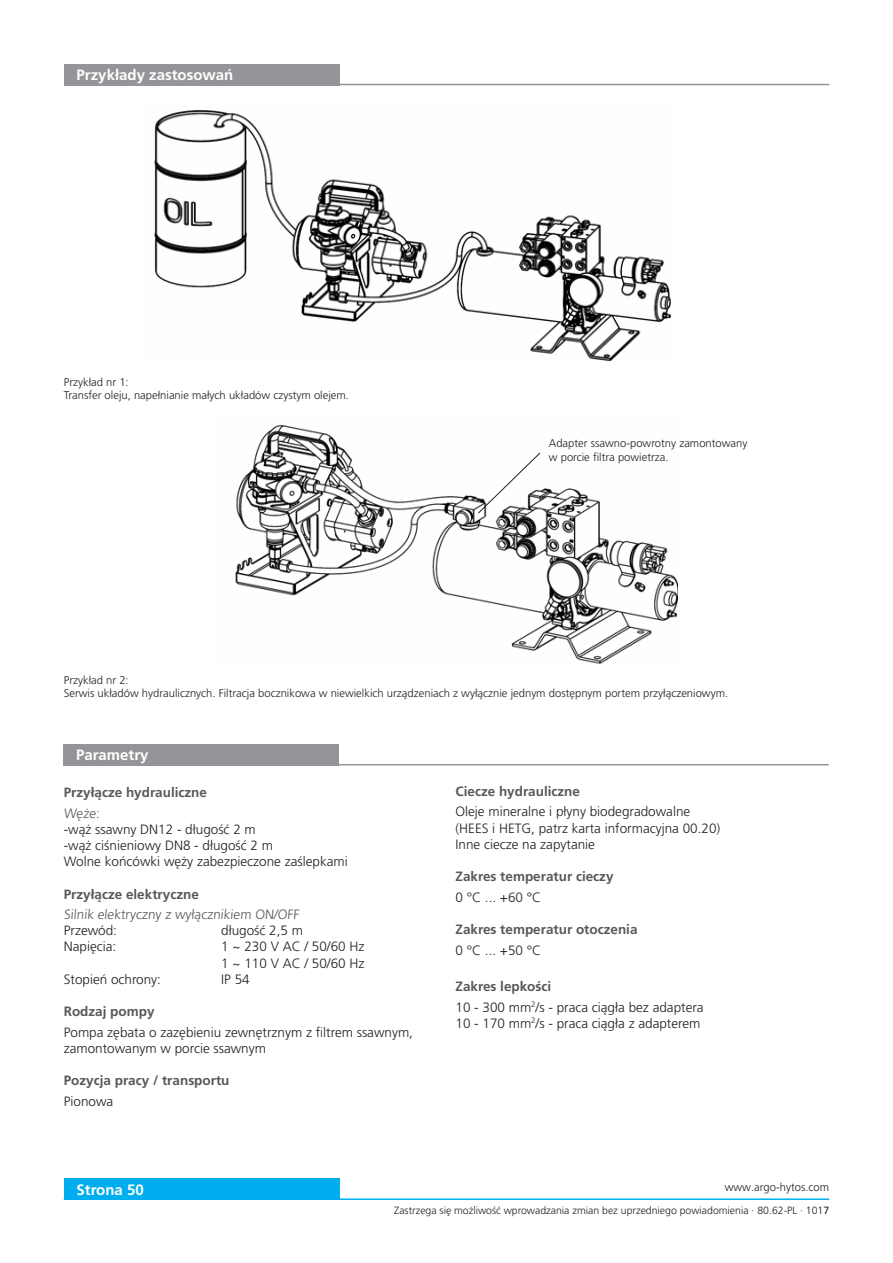
<style>
.page{position:relative;width:893px;height:1263px;background:#fff}
.page>*{position:absolute;margin:0;border:0;box-sizing:border-box;transform-origin:0 0}
._04_Headline_white{font:700 15px "Frutiger LT Pro";color:#fff}
._06_Copytext{font:300 13.5px/16.2px "Frutiger LT Pro";color:#231f20}
._05_Subline_Copytext{font:700 13.5px "Frutiger LT Pro";color:#57585a}
._10_Subline_Italic{font:300 13.5px "Frutiger LT Pro";color:#57585a}
._08_Legend{font:300 11.25px/13.5px "Frutiger LT Pro";color:#231f20}
.t1{font:300 10.5px "Frutiger LT Pro";color:#231f20}
.s1{font-family:"Frutiger Pl";font-weight:400}
</style>
<div class="page">
<div style="left:64px;top:1179px;width:276px;height:21px;background:#00aeef"></div>
<hr style="left:64px;top:1198px;width:765px;height:2px;background:#00aeef">
<div style="left:63px;top:744px;width:276px;height:21px;background:#939598"></div>
<hr style="left:63px;top:764px;width:766px;height:1px;background:#939598">
<div style="left:64px;top:64px;width:276px;height:21px;background:#939598"></div>
<hr style="left:64px;top:84px;width:765px;height:1px;background:#939598">
<img style="left:154px;top:110px;width:517px;height:251px">
<img style="left:235px;top:425px;width:442px;height:239px">
<svg style="left:477px;top:452px;width:64px;height:62px"></svg>
<p class="_04_Headline_white" style="left:77px;top:66px;width:158px">Przykłady zastosowań</p>
<p class="_08_Legend" style="left:64px;top:375px;width:67px">Przykład nr 1:</p>
<p class="_08_Legend" style="left:64px;top:389px;width:287px">Transfer oleju, napełnianie małych układów czystym olejem.</p>
<p class="_08_Legend" style="left:549px;top:437px;width:200px">Adapter ssawno-powrotny zamontowany w porcie filtra powietrza.</p>
<p class="_08_Legend" style="left:64px;top:673px;width:67px">Przykład nr 2:</p>
<p class="_08_Legend" style="left:64px;top:686px;width:666px">Serwis układów hydraulicznych. Filtracja bocznikowa w niewielkich urządzeniach z wyłącznie jednym dostępnym portem przyłączeniowym.</p>
<p class="_04_Headline_white" style="left:76px;top:746px;width:74px">Parametry</p>
<p class="_05_Subline_Copytext" style="left:64px;top:784px;width:145px">Przyłącze hydrauliczne</p>
<p class="_10_Subline_Italic" style="left:64px;top:805px;width:39px">Węże:</p>
<p class="_06_Copytext" style="left:64px;top:821px;width:194px">-wąż ssawny DN12 - długość 2 m</p>
<p class="_06_Copytext" style="left:64px;top:837px;width:211px">-wąż ciśnieniowy DN8 - długość 2 m</p>
<p class="_06_Copytext" style="left:64px;top:853px;width:286px">Wolne końcówki węży zabezpieczone zaślepkami</p>
<p class="_05_Subline_Copytext" style="left:64px;top:886px;width:137px">Przyłącze elektryczne</p>
<p class="_10_Subline_Italic" style="left:64px;top:906px;width:238px">Silnik elektryczny z wyłącznikiem ON/OFF</p>
<p class="_06_Copytext" style="left:64px;top:922px;width:55px">Przewód:</p>
<p class="_06_Copytext" style="left:221px;top:922px;width:83px">długość 2,5 m</p>
<p class="_06_Copytext" style="left:64px;top:939px;width:54px">Napięcia:</p>
<p class="_06_Copytext" style="left:221px;top:939px;width:145px">1 ~ 230 V AC / 50/60 Hz</p>
<p class="_06_Copytext" style="left:221px;top:955px;width:145px">1 ~ 110 V AC / 50/60 Hz</p>
<p class="_06_Copytext" style="left:64px;top:971px;width:99px">Stopień ochrony:</p>
<p class="_06_Copytext" style="left:221px;top:971px;width:30px">IP 54</p>
<p class="_05_Subline_Copytext" style="left:64px;top:1003px;width:92px">Rodzaj pompy</p>
<p class="_06_Copytext" style="left:64px;top:1024px;width:351px">Pompa zębata o zazębieniu zewnętrznym z filtrem ssawnym, zamontowanym w porcie ssawnym</p>
<p class="_05_Subline_Copytext" style="left:64px;top:1072px;width:167px">Pozycja pracy / transportu</p>
<p class="_06_Copytext" style="left:64px;top:1093px;width:51px">Pionowa</p>
<p class="_05_Subline_Copytext" style="left:455px;top:783px;width:126px">Ciecze hydrauliczne</p>
<p class="_06_Copytext" style="left:455px;top:804px;width:236px">Oleje mineralne i płyny biodegradowalne</p>
<p class="_06_Copytext" style="left:455px;top:820px;width:266px">(HEES i HETG, patrz karta informacyjna 00.20)</p>
<p class="_06_Copytext" style="left:455px;top:836px;width:141px">Inne ciecze na zapytanie</p>
<p class="_05_Subline_Copytext" style="left:455px;top:868px;width:160px">Zakres temperatur cieczy</p>
<p class="_06_Copytext" style="left:455px;top:889px;width:87px">0 °C ... +60 °C</p>
<p class="_05_Subline_Copytext" style="left:455px;top:921px;width:184px">Zakres temperatur otoczenia</p>
<p class="_06_Copytext" style="left:455px;top:942px;width:87px">0 °C ... +50 °C</p>
<p class="_05_Subline_Copytext" style="left:455px;top:978px;width:97px">Zakres lepkości</p>
<p class="_06_Copytext" style="left:455px;top:999px;width:250px">10 - 300 mm<sup>2</sup>/s - praca ciągła bez adaptera</p>
<p class="_06_Copytext" style="left:455px;top:1015px;width:246px">10 - 170 mm<sup>2</sup>/s - praca ciągła z adapterem</p>
<p class="_04_Headline_white" style="left:77px;top:1181px;width:69px">Strona 50</p>
<p class="_08_Legend" style="left:725px;top:1180px;width:106px">www.argo-hytos.com</p>
<p class="t1" style="left:394px;top:1204px;width:437px">Zastrzega się możliwość wprowadzania zmian bez uprzedniego powiadomienia · 80.62-PL · 101<span class="s1">7</span></p>
</div>
